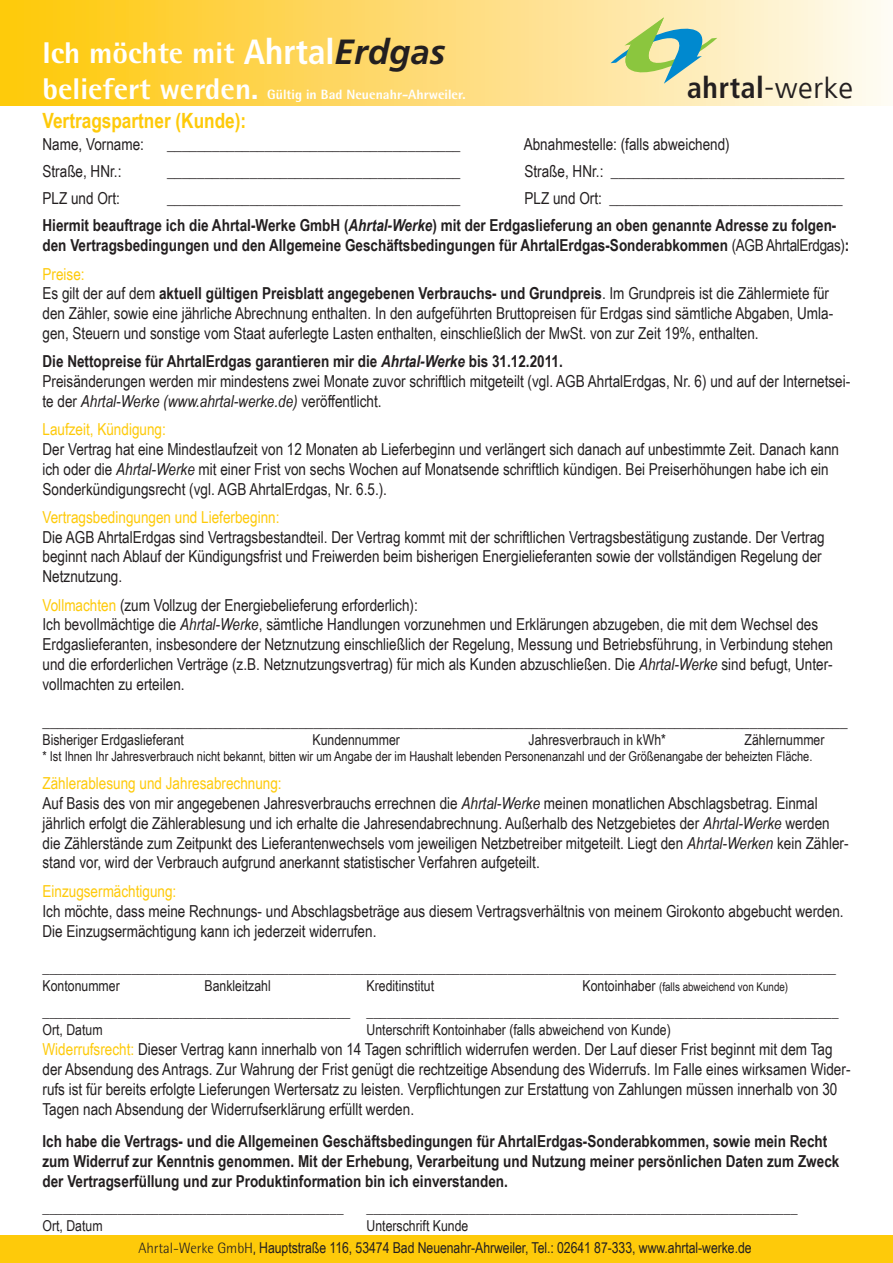
<style>
.page{position:relative;width:893px;height:1263px;background:#fff}
.page>*{position:absolute;margin:0;border:0;box-sizing:border-box;transform-origin:0 0}
.t1{font:700 condensed 34.95px "Frutiger";color:#fff}
.t2{font:800 30px/36px "Rotis Semi Sans";color:#fff}
.t3{font:700 condensed 29.7px "Frutiger";letter-spacing:.02em;color:#231f20}
.t4{font:700 21px "Arial Narrow";color:#feca0a}
.t5{font:16.5px/19.8px "Arial Narrow";color:#231f20}
.t6{font:700 16.5px/19.8px "Arial Narrow";color:#231f20}
.t7{font:16.5px "Arial Narrow";color:#feca0a}
.t8{font:15px/18px "Arial Narrow";color:#231f20}
.t9{font:13.5px "Arial Narrow";color:#231f20}
.t10{font:800 13.5px "Rotis Semi Sans";color:#fff}
.t11{font:12px "Arial Narrow";color:#231f20}
.s1{font-style:italic;font-stretch:normal;color:#231f20}
.s2{font-family:"Frutiger Next LT";font-weight:400;font-stretch:normal}
.s3{font-weight:400}
.s4{font-style:italic}
.s5{font-weight:400;color:#feca0a}
.s6{font-weight:700}
.s7{font-weight:700;font-style:italic}
.s8{color:#feca0a}
.s9{font-size:15px}
.s10{font-family:"Rotis Semi Sans";font-weight:300}
</style>
<div class="page">
<div style="left:0;top:0;width:893px;height:105px;background:linear-gradient(to right,#ffc507,#fef8f1)"></div>
<div style="left:0;top:1236px;width:893px;height:27px;background:#feca0a"></div>
<svg style="left:608px;top:14px;width:112px;height:75px;background:#cad7a5"></svg>
<h1 class="t1" style="left:244px;top:32px;width:203px">Ahrtal<span class="s1">Erdgas</span></h1>
<h2 class="t2" style="left:43px;top:34px;width:217px">Ich möchte mit beliefert werden.</h2>
<p class="t10" style="left:267px;top:86px;width:200px">Gültig in Bad Neuenahr-Ahrweiler.</p>
<p class="t4" style="left:43px;top:109px;width:205px">Vertragspartner (Kunde):</p>
<p class="t5" style="left:43px;top:134px;width:103px">Name, Vorname:</p>
<p class="t5" style="left:167px;top:134px;width:295px">_______________________________________</p>
<p class="t5" style="left:43px;top:161px;width:80px">Straße, HNr.:</p>
<p class="t5" style="left:167px;top:161px;width:295px">_______________________________________</p>
<h3 class="t3" style="left:687px;top:70px;width:168px">ahrtal<span class="s2">-werke</span></h3>
<p class="t5" style="left:524px;top:134px;width:208px">Abnahmestelle: (falls abweichend)</p>
<p class="t5" style="left:524px;top:161px;width:321px">Straße, HNr.: _______________________________</p>
<p class="t6" style="left:43px;top:184px;width:802px;line-height:27.6px;text-indent:482px"><span class="s3">PLZ und Ort: _______________________________<br></span>Hiermit beauftrage ich die Ahrtal-Werke GmbH (<span class="s4">Ahrtal-Werke</span>) mit der Erdgaslieferung an oben genannte Adresse zu folgen-</p>
<p class="t6" style="left:43px;top:231px;width:808px;line-height:28.3px">den Vertragsbedingungen und den Allgemeine Geschäftsbedingungen für AhrtalErdgas-Sonderabkommen <span class="s3">(AGB AhrtalErdgas)</span>:<br><span class="s5">Preise:</span></p>
<p class="t5" style="left:43px;top:284px;width:792px">Es gilt der auf dem <span class="s6">aktuell gültigen Preisblatt angegebenen Verbrauchs- und Grundpreis</span>. Im Grundpreis ist die Zählermiete für den Zähler, sowie eine jährliche Abrechnung enthalten. In den aufgeführten Bruttopreisen für Erdgas sind sämtliche Abgaben, Umla&shy;gen, Steuern und sonstige vom Staat auferlegte Lasten enthalten, einschließlich der MwSt. von zur Zeit 19%, enthalten.</p>
<p class="t5" style="left:43px;top:351px;width:809px"><span class="s6">Die Nettopreise für AhrtalErdgas garantieren mir die</span> <span class="s7">Ahrtal-Werke</span> <span class="s6">bis 31.12.2011.<br></span>Preisänderungen werden mir mindestens zwei Monate zuvor schriftlich mitgeteilt (vgl. AGB AhrtalErdgas, Nr. 6) und auf der Internetsei&shy;te der <span class="s4">Ahrtal-Werke (www.ahrtal-werke.de)</span> veröffentlicht.</p>
<p class="t7" style="left:43px;top:420px;width:125px">Laufzeit, Kündigung:</p>
<p class="t5" style="left:43px;top:439px;width:798px">Der Vertrag hat eine Mindestlaufzeit von 12 Monaten ab Lieferbeginn und verlängert sich danach auf unbestimmte Zeit. Danach kann ich oder die <span class="s4">Ahrtal-Werke</span> mit einer Frist von sechs Wochen auf Monatsende schriftlich kündigen. Bei Preiserhöhungen habe ich ein<br>Sonderkündigungsrecht (vgl. AGB AhrtalErdgas, Nr. 6.5.).</p>
<p class="t7" style="left:43px;top:508px;width:238px">Vertragsbedingungen und Lieferbeginn:</p>
<p class="t5" style="left:43px;top:527px;width:784px">Die AGB AhrtalErdgas sind Vertragsbestandteil. Der Vertrag kommt mit der schriftlichen Vertragsbestätigung zustande. Der Vertrag beginnt nach Ablauf der Kündigungsfrist und Freiwerden beim bisherigen Energielieferanten sowie der vollständigen Regelung der<br>Netznutzung.</p>
<p class="t5" style="left:43px;top:595px;width:792px"><span class="s8">Vollmachten</span> (zum Vollzug der Energiebelieferung erforderlich):<br>Ich bevollmächtige die <span class="s4">Ahrtal-Werke</span>, sämtliche Handlungen vorzunehmen und Erklärungen abzugeben, die mit dem Wechsel des Erdgaslieferanten, insbesondere der Netznutzung einschließlich der Regelung, Messung und Betriebsführung, in Verbindung stehen und die erforderlichen Verträge (z.B. Netznutzungsvertrag) für mich als Kunden abzuschließen. Die <span class="s4">Ahrtal-Werke</span> sind befugt, Unter&shy;vollmachten zu erteilen.</p>
<p class="t5" style="left:43px;top:711px;width:807px">___________________________________________________________________________________________________________</p>
<p class="t8" style="left:43px;top:730px;width:143px">Bisheriger Erdgaslieferant</p>
<p class="t8" style="left:313px;top:730px;width:89px">Kundennummer</p>
<p class="t8" style="left:529px;top:730px;width:139px">Jahresverbrauch in kWh*</p>
<p class="t8" style="left:745px;top:730px;width:81px">Zählernummer</p>
<p class="t9" style="left:43px;top:748px;width:771px">* Ist Ihnen Ihr Jahresverbrauch nicht bekannt, bitten wir um Angabe der im Haushalt lebenden Personenanzahl und der Größenangabe der beheizten Fläche.</p>
<p class="t5" style="left:43px;top:773px;width:807px"><span class="s8">Zählerablesung und Jahresabrechnung:<br></span>Auf Basis des von mir angegebenen Jahresverbrauchs errechnen die <span class="s4">Ahrtal-Werke</span> meinen monatlichen Abschlagsbetrag. Einmal jährlich erfolgt die Zählerablesung und ich erhalte die Jahresendabrechnung. Außerhalb des Netzgebietes der <span class="s4">Ahrtal-Werke</span> werden die Zählerstände zum Zeitpunkt des Lieferantenwechsels vom jeweiligen Netzbetreiber mitgeteilt. Liegt den <span class="s4">Ahrtal-Werken</span> kein Zähler&shy;stand vor, wird der Verbrauch aufgrund anerkannt statistischer Verfahren aufgeteilt.</p>
<p class="t7" style="left:43px;top:882px;width:135px">Einzugsermächtigung:</p>
<p class="t5" style="left:43px;top:901px;width:803px">Ich möchte, dass meine Rechnungs- und Abschlagsbeträge aus diesem Vertragsverhältnis von meinem Girokonto abgebucht werden.<br>Die Einzugsermächtigung kann ich jederzeit widerrufen.</p>
<p class="t8" style="left:43px;top:958px;width:795px">____________________________________________________________________________________________________________________<br>Kontonummer</p>
<p class="t5" style="left:43px;top:188px;width:79px">PLZ und Ort:</p>
<p class="t5" style="left:167px;top:188px;width:295px">_______________________________________</p>
<p class="t8" style="left:205px;top:976px;width:68px">Bankleitzahl</p>
<p class="t8" style="left:367px;top:976px;width:69px">Kreditinstitut</p>
<p class="t11" style="left:583px;top:980px;width:207px"><span class="s9">Kontoinhaber</span> (falls abweichend von Kunde)</p>
<p class="t8" style="left:43px;top:1003px;width:797px">_____________________________________________ _____________________________________________________________________<br>Ort, Datum</p>
<p class="t8" style="left:367px;top:1021px;width:306px">Unterschrift Kontoinhaber (falls abweichend von Kunde)</p>
<p class="t5" style="left:43px;top:1039px;width:809px"><span class="s8">Widerrufsrecht:</span> Dieser Vertrag kann innerhalb von 14 Tagen schriftlich widerrufen werden. Der Lauf dieser Frist beginnt mit dem Tag der Absendung des Antrags. Zur Wahrung der Frist genügt die rechtzeitige Absendung des Widerrufs. Im Falle eines wirksamen Wider&shy;rufs ist für bereits erfolgte Lieferungen Wertersatz zu leisten. Verpflichtungen zur Erstattung von Zahlungen müssen innerhalb von 30<br>Tagen nach Absendung der Widerrufserklärung erfüllt werden.</p>
<p class="t6" style="left:43px;top:1131px;width:798px">Ich habe die Vertrags- und die Allgemeinen Geschäftsbedingungen für AhrtalErdgas-Sonderabkommen, sowie mein Recht zum Widerruf zur Kenntnis genommen. Mit der Erhebung, Verarbeitung und Nutzung meiner persönlichen Daten zum Zweck der Vertragserfüllung und zur Produktinformation bin ich einverstanden.</p>
<p class="t8" style="left:43px;top:1199px;width:302px">____________________________________________</p>
<p class="t8" style="left:367px;top:1199px;width:432px">_______________________________________________________________</p>
<p class="t8" style="left:43px;top:1217px;width:62px">Ort, Datum</p>
<p class="t8" style="left:367px;top:1217px;width:103px">Unterschrift Kunde</p>
<p class="t8" style="left:138px;top:1239px;width:615px"><span class="s10">Ahrtal-Werke GmbH,</span> Hauptstraße 116, 53474 Bad Neuenahr-Ahrweiler, Tel.: 02641 87-333, www.ahrtal-werke.de</p>
</div>
